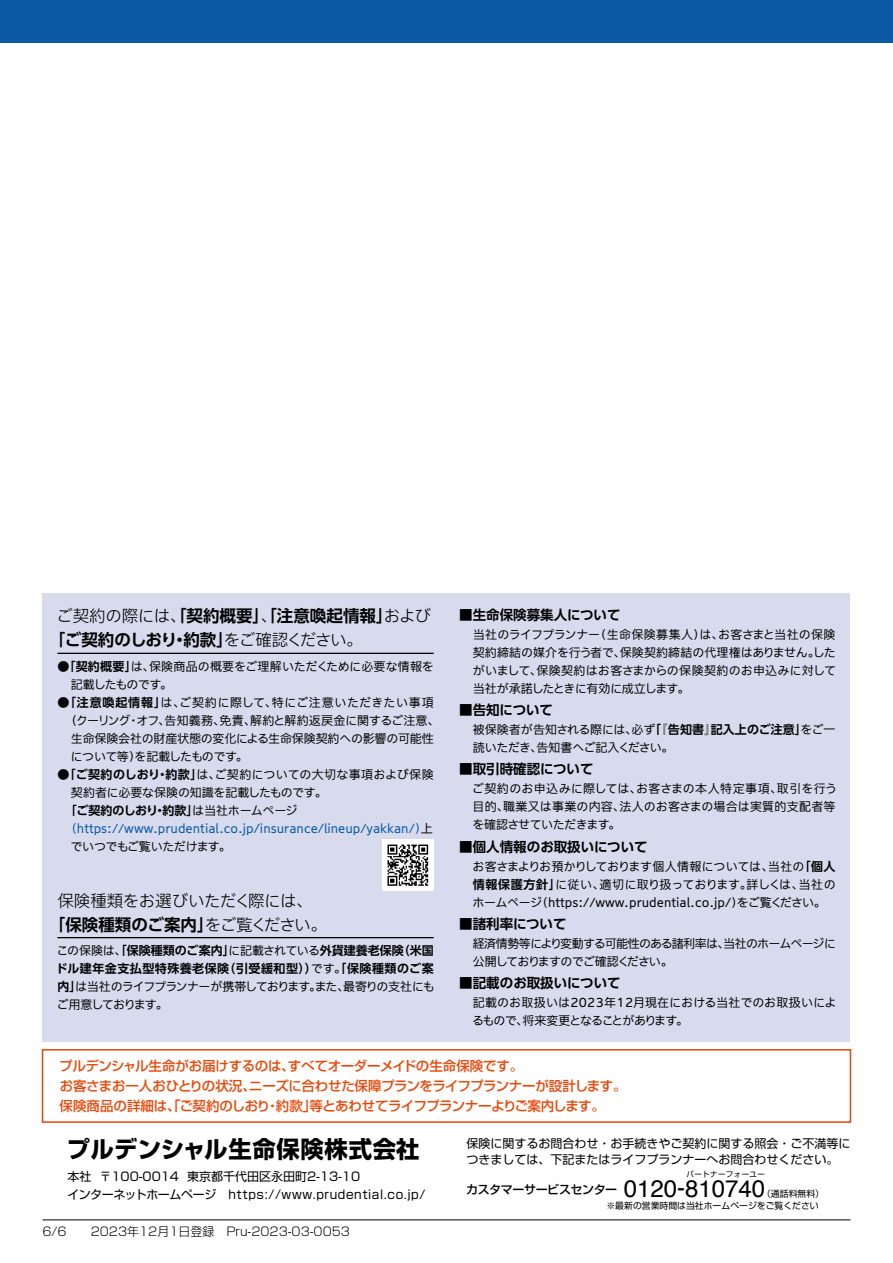
<style>
.page{position:relative;width:893px;height:1263px;background:#fff}
.page>*{position:absolute;margin:0;border:0;box-sizing:border-box;transform-origin:0 0}
.t1{font:24px "Helvetica";color:#000}
.t2{font:700 23.4px "Shin Go Pro";letter-spacing:.025em;color:#000}
.t3{font:700 16.5px "UD Shin Go Pr 6 De";color:#000}
.t4{font:300 16.5px/24px "Iwa UCDA Goth Std";letter-spacing:-.035em;color:#000}
.t5{font:300 16.5px "Iwa UCDA Goth Std";letter-spacing:-.09em;color:#000}
.t6{font:300 16.5px "Iwa UCDA Goth Std";letter-spacing:-.06em;color:#000}
.t7{font:500 13.5px/20.2px "Shin Go Pro";letter-spacing:-.025em;color:#e94709}
.t8{font:700 13.5px "UD Shin Go Pr 6 De";letter-spacing:-.005em;color:#000}
.t9{font:500 13.5px "Shin Go Pro";letter-spacing:-.055em;color:#e94709}
.t10{font:500 13.5px "Shin Go Pro";color:#e94709}
.t11{font:100 12px/18px "Iwa UCDA Goth Std";letter-spacing:-.015em;color:#000}
.t12{font:700 12px "UD Shin Go Pr 6 De";letter-spacing:.035em;color:#000}
.t13{font:12px "Shin Go Pro";color:#000}
.t14{font:100 12px/18px "Iwa UCDA Goth Std";letter-spacing:.01em;color:#000}
.t15{font:100 12px/18px "Iwa UCDA Goth Std";color:#0a59a2}
.t16{font:12px/18px "Shin Go Pro";letter-spacing:.05em;color:#000}
.t17{font:100 12px/18px "Iwa UCDA Goth Std";letter-spacing:.02em;color:#000}
.t18{font:100 12px/18px "Iwa UCDA Goth Std";letter-spacing:-.04em;color:#000}
.t19{font:300 12px "Shin Go Pro";color:#000}
.t20{font:100 12px "Iwa UCDA Goth Std";letter-spacing:-.05em;color:#000}
.t21{font:100 12px "Iwa UCDA Goth Std";letter-spacing:-.08em;color:#000}
.t22{font:700 12px "UD Shin Go Pr 6 De";color:#000}
.t23{font:100 12px "Iwa UCDA Goth Std";letter-spacing:-.065em;color:#000}
.t24{font:100 12px "Iwa UCDA Goth Std";letter-spacing:.045em;color:#000}
.t25{font:100 12px "Iwa UCDA Goth Std";letter-spacing:.025em;color:#000}
.t26{font:100 12px "Iwa UCDA Goth Std";letter-spacing:-.06em;color:#000}
.t27{font:100 12px "Iwa UCDA Goth Std";letter-spacing:-.085em;color:#000}
.t28{font:500 12px "Shin Go Pro";letter-spacing:-.035em;color:#000}
.t29{font:100 12px "Iwa UCDA Goth Std";letter-spacing:.05em;color:#000}
.t30{font:100 12px "Iwa UCDA Goth Std";letter-spacing:.03em;color:#000}
.t31{font:100 12px "Iwa UCDA Goth Std";letter-spacing:-.035em;color:#000}
.t32{font:100 12px "Iwa UCDA Goth Std";letter-spacing:-.07em;color:#000}
.t33{font:100 12px "Iwa UCDA Goth Std";letter-spacing:.015em;color:#000}
.t34{font:100 12px "Iwa UCDA Goth Std";letter-spacing:-.09em;color:#000}
.t35{font:700 12px "UD Shin Go Pr 6 De";letter-spacing:.005em;color:#000}
.t36{font:100 12px "Iwa UCDA Goth Std";letter-spacing:-.095em;color:#000}
.t37{font:8.85px "Shin Go Pro";color:#000}
.t38{font:7.5px "Shin Go Pro";letter-spacing:.05em;color:#000}
.s1{font-family:"Iwa UCDA Goth Std";font-weight:300}
.s2{font-family:"Iwa UCDA Goth Std";font-weight:100}
.s3{color:#000}
.s4{font-family:"UD Shin Go Pr 6 De";font-weight:700}
</style>
<div class="page">
<div style="left:0;top:0;width:893px;height:43px;background:#0a59a2"></div>
<hr style="left:43px;top:1219px;width:807px;height:1px;background:#040000">
<div style="left:42px;top:1049px;width:809px;height:74px;border:2px solid #e94709"></div>
<div style="left:43px;top:593px;width:807px;height:449px;background:#d7dbed"></div>
<hr style="left:57px;top:653px;width:377px;height:1px;background:#000">
<hr style="left:57px;top:937px;width:377px;height:1px;background:#000">
<img style="left:383px;top:840px;width:51px;height:50px">
<h3 class="t6" style="left:384px;top:605px;width:49px">および</h3>
<h3 class="t3" style="left:56px;top:603px;width:338px"><span class="s1">ご契約の際には、</span>「契約概要」<span class="s1">、</span>「注意喚起情報」</h3>
<h3 class="t5" style="left:224px;top:629px;width:140px">をご確認ください。</h3>
<h3 class="t3" style="left:49px;top:627px;width:185px">「ご契約のしおり約款」</h3>
<h3 class="t3" style="left:171px;top:627px;width:18px">・</h3>
<p class="t14" style="left:149px;top:656px;width:286px">保険商品の概要をご理解いただくために必要な情報を</p>
<p class="t12" style="left:57px;top:656px;width:99px"><span class="s2">●</span>「契約概要<span class="s2">は</span>」<span class="s2">、</span></p>
<p class="t34" style="left:71px;top:676px;width:103px">記載したものです。</p>
<p class="t24" style="left:179px;top:694px;width:99px">ご契約に際して、</p>
<p class="t29" style="left:272px;top:694px;width:163px">特にご注意いただきたい事項</p>
<p class="t12" style="left:57px;top:692px;width:129px"><span class="s2">●</span>「注意喚起情報 <span class="s2">は</span>」<span class="s2">、</span></p>
<p class="t27" style="left:65px;top:712px;width:162px">（クーリング･オフ告知義務、</p>
<p class="t11" style="left:158px;top:710px;width:13px">、</p>
<p class="t11" style="left:71px;top:728px;width:364px">生命保険会社の財産状態の変化による生命保険契約への影響の可能性</p>
<p class="t32" style="left:135px;top:748px;width:115px">を記載したものです。</p>
<p class="t14" style="left:250px;top:710px;width:191px">解約と解約返戻金に関するご注意、</p>
<p class="t11" style="left:220px;top:710px;width:38px">免責、</p>
<p class="t11" style="left:71px;top:746px;width:72px">について等）</p>
<p class="t12" style="left:57px;top:764px;width:165px"><span class="s2">●</span>「ご契約のしおり約款<span class="s2">は</span>」<span class="s2">、</span></p>
<p class="t25" style="left:214px;top:766px;width:221px">ご契約についての大切な事項および保険</p>
<p class="t12" style="left:156px;top:764px;width:13px">・</p>
<p class="t11" style="left:192px;top:782px;width:136px;text-indent:-121px">契約者に必要な保険の知識を記載したものです。は当社ホームページ</p>
<p class="t22" style="left:65px;top:800px;width:135px">「ご契約のしおり約款」</p>
<p class="t12" style="left:154px;top:800px;width:13px">・</p>
<p class="t15" style="left:70px;top:818px;width:364px;text-indent:-5px">（https://www.prudential.co.jp/insurance/lineup/yakkan <span class="s3">上</span>）/<span class="s3">でいつでもご覧いただけます。</span></p>
<h3 class="t4" style="left:205px;top:887px;width:124px;text-indent:-147px">保険種類をお選びいただく際には、をご覧ください。</h3>
<h3 class="t3" style="left:49px;top:911px;width:166px">「保険種類のご案内」</h3>
<p class="t22" style="left:57px;top:941px;width:180px"><span class="s2">この保険は、</span>「保険種類のご案内」</p>
<p class="t26" style="left:228px;top:942px;width:177px">に記載されている<span class="s4">外貨建養老保険</span></p>
<p class="t12" style="left:398px;top:941px;width:38px">（米国</p>
<p class="t12" style="left:311px;top:959px;width:124px"><span class="s2">です。</span>「保険種類のご案</p>
<p class="t12" style="left:224px;top:959px;width:95px">（引受緩和型））</p>
<p class="t12" style="left:56px;top:959px;width:175px">ドル建年金支払型特殊養老保険</p>
<p class="t23" style="left:75px;top:978px;width:275px">は当社のライフプランナーが携帯しておりますまた、</p>
<p class="t12" style="left:57px;top:977px;width:25px">内」</p>
<p class="t21" style="left:57px;top:996px;width:113px">ご用意しております。</p>
<p class="t11" style="left:343px;top:977px;width:93px">最寄りの支社にも</p>
<p class="t11" style="left:309px;top:977px;width:13px">。</p>
<p class="t8" style="left:459px;top:604px;width:163px">■生命保険募集人について</p>
<p class="t30" style="left:595px;top:625px;width:131px">（生命保険募集人は）、</p>
<p class="t17" style="left:718px;top:624px;width:119px">お客さまと当社の保険</p>
<p class="t31" style="left:473px;top:625px;width:129px">当社のライフプランナー</p>
<p class="t11" style="left:620px;top:642px;width:218px">保険契約締結の代理権はありませんした</p>
<p class="t14" style="left:536px;top:642px;width:301px;text-indent:-64px">契約締結の媒介を行う者で、<br>保険契約はお客さまからの保険契約のお申込みに対して</p>
<p class="t11" style="left:808px;top:642px;width:13px">。</p>
<p class="t18" style="left:473px;top:660px;width:218px">がいまして、<br>当社が承諾したときに有効に成立します。</p>
<p class="t8" style="left:459px;top:699px;width:95px">■告知について</p>
<p class="t35" style="left:711px;top:720px;width:98px">記入上のご注意」</p>
<p class="t11" style="left:473px;top:720px;width:202px">被保険者が告知される際には、<br>読いただき告知書へご記入ください。</p>
<p class="t11" style="left:530px;top:738px;width:13px">、</p>
<p class="t8" style="left:459px;top:758px;width:136px">■取引時確認について</p>
<p class="t11" style="left:631px;top:720px;width:25px">必ず</p>
<p class="t11" style="left:800px;top:720px;width:37px">をご一</p>
<p class="t12" style="left:649px;top:720px;width:69px">「『告知書』</p>
<p class="t17" style="left:619px;top:779px;width:218px;text-indent:-148px">ご契約のお申込みに際しては、<br>法人のお客さまの場合は実質的支配者等</p>
<p class="t11" style="left:777px;top:779px;width:62px">取引を行う</p>
<p class="t24" style="left:636px;top:780px;width:147px">お客さまの本人特定事項、</p>
<p class="t18" style="left:472px;top:797px;width:150px">目的、<br>を確認させていただきます。</p>
<p class="t8" style="left:459px;top:836px;width:190px">■個人情報のお取扱いについて</p>
<p class="t33" style="left:503px;top:798px;width:123px">職業又は事業の内容、</p>
<p class="t12" style="left:799px;top:856px;width:38px">「個人</p>
<p class="t11" style="left:472px;top:856px;width:302px">お客さまよりお預かりしております個人情報については、</p>
<p class="t11" style="left:768px;top:856px;width:38px">当社の</p>
<p class="t12" style="left:473px;top:874px;width:90px">情報保護方針」</p>
<p class="t11" style="left:555px;top:874px;width:51px">に従い、</p>
<p class="t11" style="left:599px;top:874px;width:154px">適切に取り扱っております。</p>
<p class="t11" style="left:798px;top:874px;width:39px">当社の</p>
<p class="t11" style="left:747px;top:874px;width:58px">詳しくは、</p>
<p class="t11" style="left:472px;top:892px;width:71px">ホームページ</p>
<p class="t8" style="left:459px;top:913px;width:109px">■諸利率について</p>
<p class="t20" style="left:473px;top:935px;width:365px">経済情勢等により変動する可能性のある諸利率は当社のホームページに</p>
<p class="t11" style="left:717px;top:933px;width:13px">、</p>
<p class="t21" style="left:473px;top:953px;width:201px">公開しておりますのでご確認ください。</p>
<p class="t8" style="left:459px;top:972px;width:163px">■記載のお取扱いについて</p>
<p class="t11" style="left:523px;top:993px;width:315px;text-indent:-50px">記載のお取扱いは2023年12月現在における当社でのお取扱いによ将来変更となることがあります。</p>
<p class="t36" style="left:737px;top:893px;width:90px">をご覧ください。</p>
<p class="t11" style="left:536px;top:892px;width:208px">（https://www.prudential.co.jp ）/</p>
<p class="t11" style="left:472px;top:1011px;width:58px">るもので、</p>
<p class="t7" style="left:249px;top:1054px;width:379px;text-indent:-190px">プルデンシャル生命がお届けするのは、<br>ニーズに合わせた保障プランをライフプランナーが設計します。</p>
<p class="t7" style="left:288px;top:1054px;width:237px">すべてオーダーメイドの生命保険です。</p>
<p class="t7" style="left:60px;top:1074px;width:198px">お客さまお一人おひとりの状況、</p>
<p class="t9" style="left:310px;top:1095px;width:297px">等とあわせてライフプランナーよりご案内します。</p>
<p class="t10" style="left:60px;top:1095px;width:258px">保険商品の詳細は、「ご契約のしおり約款」</p>
<p class="t7" style="left:266px;top:1094px;width:15px">・</p>
<h2 class="t2" style="left:67px;top:1130px;width:354px">プルデンシャル生命保険株式会社</h2>
<p class="t13" style="left:187px;top:1166px;width:175px">東京都千代田区永田町2-13-10</p>
<p class="t16" style="left:68px;top:1166px;width:359px">本社<br>インターネットホームページ　https://www.prudential.co.jp/</p>
<p class="t13" style="left:100px;top:1166px;width:81px">〒100-0014</p>
<p class="t13" style="left:466px;top:1133px;width:386px">保険に関するお問合わせ・お手続きやご契約に関する照会・ご不満等に</p>
<p class="t13" style="left:466px;top:1149px;width:374px">つきましては、下記またはライフプランナーへお問合わせください。</p>
<p class="t37" style="left:606px;top:1198px;width:214px">※最新の営業時間は当社ホームページをご覧ください</p>
<p class="t38" style="left:686px;top:1168px;width:80px">パートナーフォーユー</p>
<h1 class="t1" style="left:624px;top:1170px;width:143px">0120-810740</h1>
<p class="t28" style="left:466px;top:1179px;width:153px">カスタマーサービスセンター</p>
<p class="t37" style="left:762px;top:1186px;width:63px">（通話料無料(</p>
<p class="t19" style="left:43px;top:1221px;width:309px">6/6　　2023年12月1日登録　Pru-2023-03-0053</p>
</div>
